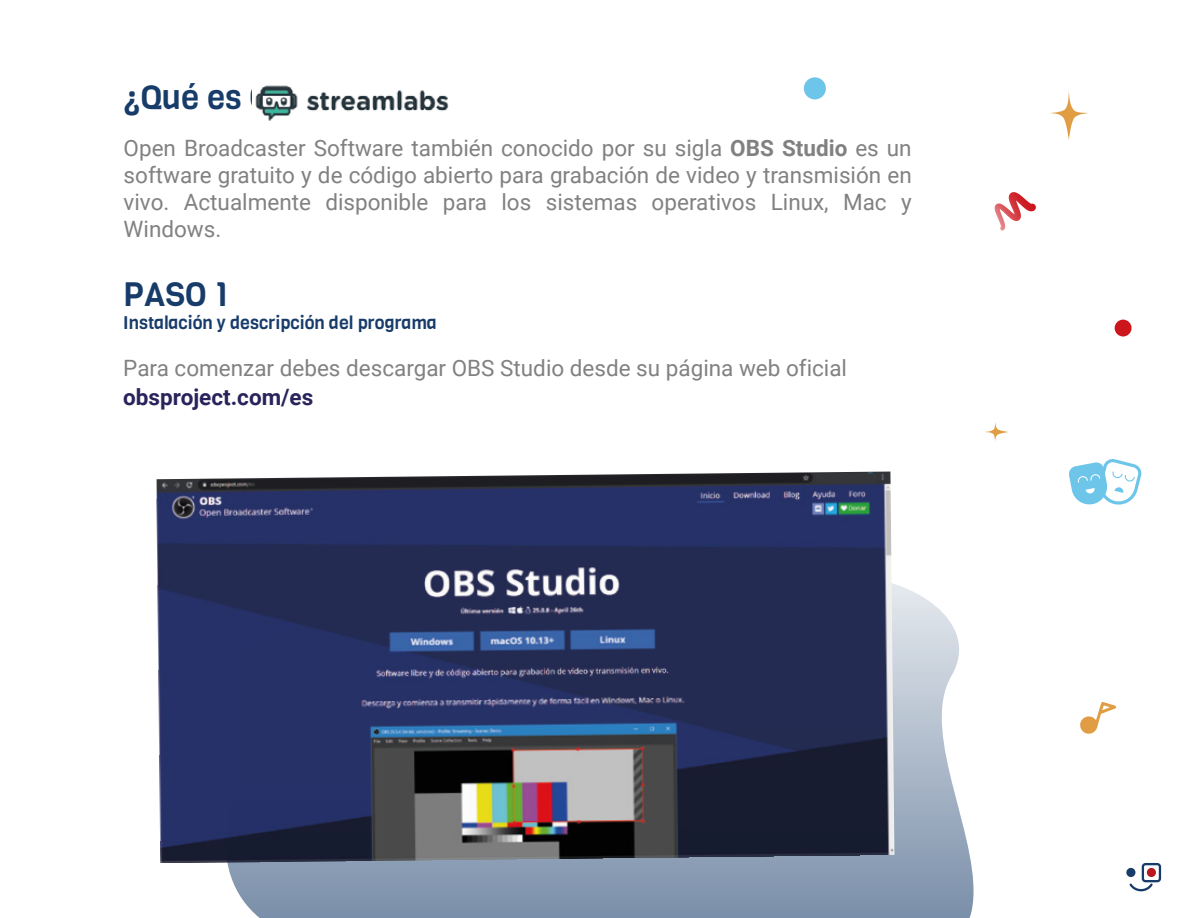
<style>
.page{position:relative;width:1188px;height:918px;background:#fff}
.page>*{position:absolute;margin:0;border:0;box-sizing:border-box;transform-origin:0 0}
.t1{font:33.3px "Viga";color:#183c6a}
.t2{font:33.15px "Viga";color:#183c6a}
.t3{font:22.5px/27px "Roboto";color:#818181;text-align:justify}
.t4{font:700 22.5px "Roboto";color:#29235c}
.t5{font:18px "Viga";color:#183c6a}
.s1{font-weight:700}
</style>
<div class="page">
<svg style="left:227px;top:584px;width:747px;height:334px"></svg>
<div style="left:1126px;top:868px;width:9px;height:9px;background:#183c6a;border-radius:50%"></div>
<svg style="left:1129px;top:863px;width:32px;height:28px"></svg>
<img style="left:255px;top:85px;width:194px;height:36px">
<div style="left:804px;top:77px;width:22px;height:22px;background:#6ec5ea;border-radius:50%"></div>
<svg style="left:1048px;top:89px;width:40px;height:51px"></svg>
<div style="left:1115px;top:320px;width:17px;height:17px;background:#cd161c;border-radius:50%"></div>
<svg style="left:1080px;top:702px;width:36px;height:32px"></svg>
<svg style="left:983px;top:422px;width:26px;height:19px"></svg>
<svg style="left:1069px;top:459px;width:73px;height:46px"></svg>
<svg style="left:995px;top:192px;width:41px;height:39px"></svg>
<img style="left:156px;top:472px;width:738px;height:391px">
<svg style="left:816px;top:473px;width:61px;height:11px"></svg>
<h2 class="t2" style="left:124px;top:76px;width:208px">¿Qué es OBS?</h2>
<p class="t3" style="left:124px;top:134px;width:790px">Open Broadcaster Software también conocido por su sigla <span class="s1">OBS Studio</span> es un software gratuito y de código abierto para grabación de video y transmisión en vivo. Actualmente disponible para los sistemas operativos Linux, Mac y Windows.</p>
<h1 class="t1" style="left:123px;top:273px;width:107px">PASO 1</h1>
<p class="t5" style="left:123px;top:311px;width:315px">Instalación y descripción del programa</p>
<p class="t3" style="left:123px;top:354px;width:725px">Para comenzar debes descargar OBS Studio desde su página web oficial</p>
<p class="t4" style="left:123px;top:381px;width:192px">obsproject.com/es</p>
</div>
